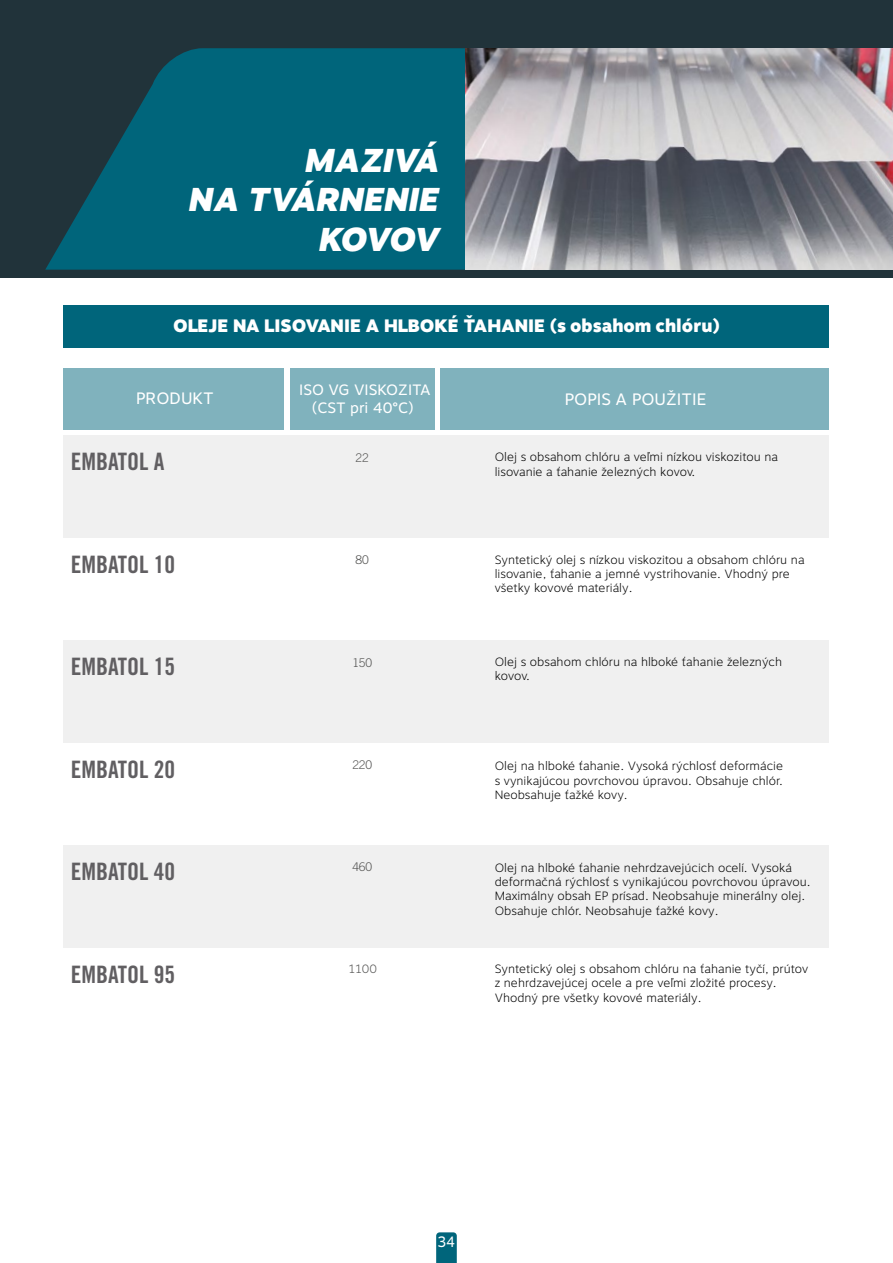
<style>
.page{position:relative;width:893px;height:1263px;background:#fff}
.page>*{position:absolute;margin:0;border:0;box-sizing:border-box;transform-origin:0 0}
.t1{font:italic 900 33px/39.6px "Motiva Sans";color:#fff;text-align:right}
.t2{font:24.45px "Trade Gothic Bold Cond Twenty";color:#615f62}
.t3{font:24px "Trade Gothic Bold Cond Twenty";color:#615f62}
.t4{font:900 18px "Motiva Sans";color:#fff}
.t5{font:16.5px "Motiva Sans";color:#fff}
.t6{font:15.9px "Trade Gothic Cond Eighteen";color:#fff}
.t7{font:15.6px "Trade Gothic Cond Eighteen";color:#fff}
.t8{font:15px/18px "Motiva Sans";color:#fff;text-align:center}
.t9{font:15px "Motiva Sans";color:#fff;scale:.9 1}
.t10{font:300 12.3px "Trade Gothic";letter-spacing:-.01em;color:#575756}
.t11{font:100 12px/14.4px "Motiva Sans";color:#000}
.t12{font:300 12px "Trade Gothic";letter-spacing:-.01em;color:#575756}
.t13{font:100 12px "Motiva Sans";color:#575756}
</style>
<div class="page">
<div style="left:64px;top:435px;width:765px;height:103px;background:#f0f0f0"></div>
<div style="left:64px;top:641px;width:765px;height:102px;background:#f0f0f0"></div>
<div style="left:64px;top:845px;width:765px;height:102px;background:#f0f0f0"></div>
<div style="left:64px;top:305px;width:765px;height:43px;background:#00657b"></div>
<div style="left:290px;top:368px;width:144px;height:61px;background:#80b2bd"></div>
<div style="left:64px;top:368px;width:220px;height:61px;background:#80b2bd"></div>
<div style="left:440px;top:368px;width:389px;height:61px;background:#80b2bd"></div>
<div style="left:0;top:0;width:893px;height:278px;background:#21333a"></div>
<svg style="left:45px;top:48px;width:420px;height:222px;fill:#00657b"></svg>
<img style="left:465px;top:48px;width:428px;height:222px">
<svg style="left:436px;top:1232px;width:21px;height:31px"></svg>
<h1 class="t1" style="left:189px;top:141px;width:252px">MAZIVÁ<br>NA TVÁRNENIE<br>KOVOV</h1>
<h3 class="t4" style="left:173px;top:313px;width:548px">OLEJE NA LISOVANIE A HLBOKÉ ŤAHANIE (s obsahom chlóru)</h3>
<p class="t8" style="left:299px;top:381px;width:133px">ISO VG VISKOZITA (CST pri 40°C)</p>
<h3 class="t5" style="left:136px;top:386px;width:79px">PRODUKT</h3>
<h3 class="t5" style="left:565px;top:387px;width:143px">POPIS A POUŽITIE</h3>
<h2 class="t2" style="left:54px;top:439px;width:97px">EMBATOL A</h2>
<h3 class="t3" style="left:71px;top:447px;width:95px">EMBATOL A</h3>
<p class="t12" style="left:356px;top:450px;width:15px">22</p>
<p class="t11" style="left:495px;top:450px;width:285px">Olej s obsahom chlóru a veľmi nízkou viskozitou na lisovanie a ťahanie železných kovov.</p>
<h2 class="t2" style="left:54px;top:544px;width:108px">EMBATOL 10</h2>
<h3 class="t3" style="left:71px;top:550px;width:106px">EMBATOL 10</h3>
<p class="t10" style="left:345px;top:547px;width:15px">80</p>
<p class="t12" style="left:356px;top:553px;width:15px">80</p>
<p class="t11" style="left:495px;top:552px;width:311px">Syntetický olej s nízkou viskozitou a obsahom chlóru na lisovanie, ťahanie a jemné vystrihovanie. Vhodný pre všetky kovové materiály.</p>
<h2 class="t2" style="left:54px;top:648px;width:108px">EMBATOL 15</h2>
<h3 class="t3" style="left:71px;top:652px;width:106px">EMBATOL 15</h3>
<p class="t12" style="left:352px;top:655px;width:21px">150</p>
<p class="t11" style="left:495px;top:654px;width:289px">Olej s obsahom chlóru na hlboké ťahanie železných kovov.</p>
<h2 class="t2" style="left:54px;top:753px;width:108px">EMBATOL 20</h2>
<h3 class="t3" style="left:71px;top:755px;width:106px">EMBATOL 20</h3>
<p class="t10" style="left:342px;top:756px;width:22px">220</p>
<p class="t12" style="left:352px;top:758px;width:21px">220</p>
<p class="t11" style="left:495px;top:759px;width:290px;text-align:justify">Olej na hlboké ťahanie. Vysoká rýchlosť deformácie s vynikajúcou povrchovou úpravou. Obsahuje chlór.<br>Neobsahuje ťažké kovy.</p>
<h3 class="t3" style="left:71px;top:857px;width:106px">EMBATOL 40</h3>
<h2 class="t2" style="left:54px;top:857px;width:108px">EMBATOL 40</h2>
<p class="t12" style="left:352px;top:860px;width:21px">460</p>
<p class="t10" style="left:342px;top:860px;width:22px">460</p>
<p class="t11" style="left:495px;top:860px;width:317px">Olej na hlboké ťahanie nehrdzavejúcich ocelí. Vysoká deformačná rýchlosť s vynikajúcou povrchovou úpravou.<br>Maximálny obsah EP prísad. Neobsahuje minerálny olej.<br>Obsahuje chlór. Neobsahuje ťažké kovy.</p>
<h3 class="t3" style="left:71px;top:960px;width:106px">EMBATOL 95</h3>
<h2 class="t2" style="left:54px;top:962px;width:108px">EMBATOL 95</h2>
<p class="t13" style="left:349px;top:960px;width:30px">1100</p>
<p class="t11" style="left:495px;top:961px;width:315px">Syntetický olej s obsahom chlóru na ťahanie tyčí, prútov z nehrdzavejúcej ocele a pre veľmi zložité procesy.<br>Vhodný pre všetky kovové materiály.</p>
<h3 class="t7" style="left:440px;top:1233px;width:15px">34</h3>
<p class="t9" style="left:438px;top:1231px;width:21px">34</p>
<h3 class="t6" style="left:430px;top:1240px;width:16px">34</h3>
</div>
